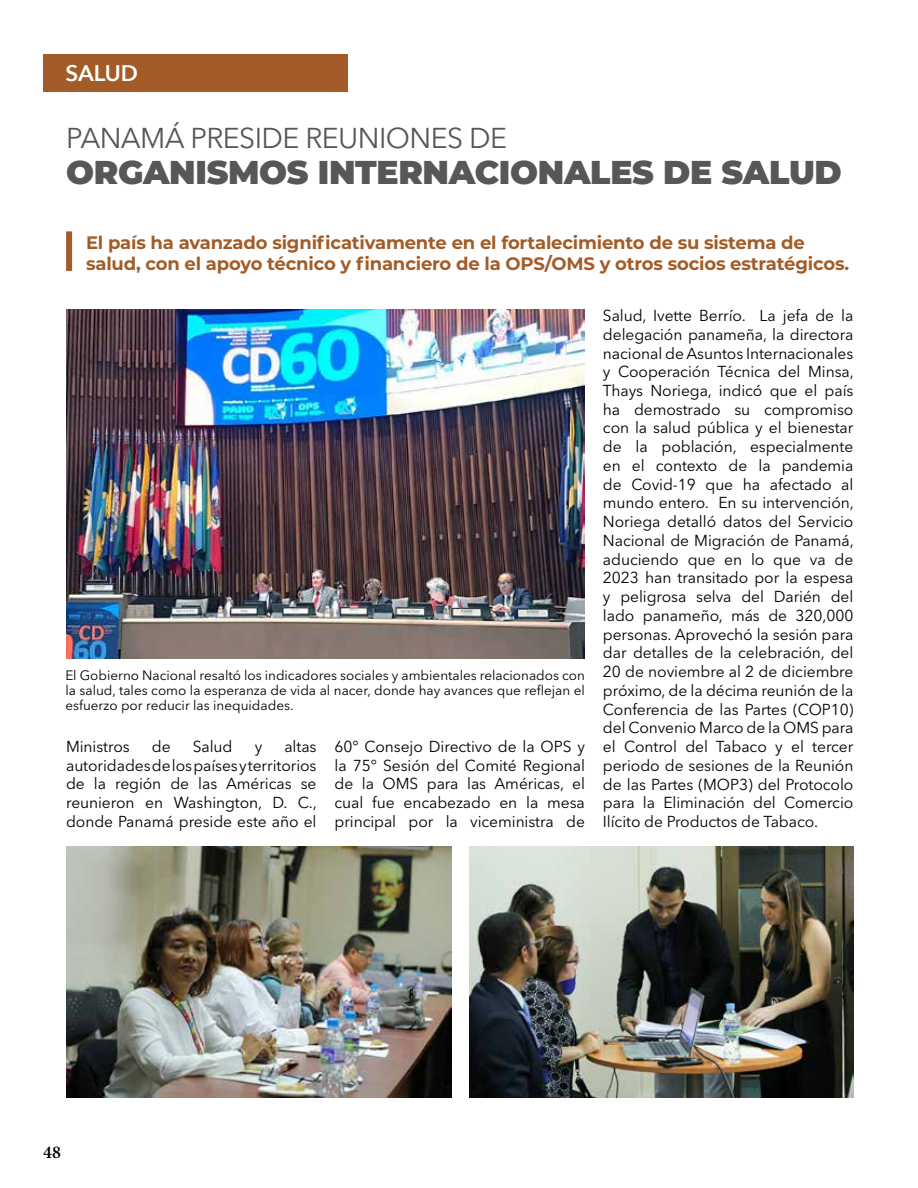
<style>
.page{position:relative;width:918px;height:1188px;background:#fff}
.page>*{position:absolute;margin:0;border:0;box-sizing:border-box;transform-origin:0 0}
.t1{font:900 33px "Montserrat";letter-spacing:-.01em;color:#575756}
.t2{font:28.5px "Avenir Next LT Pro";letter-spacing:-.02em;color:#575756}
.t3{font:600 22.5px "Avenir Next";letter-spacing:-.005em;color:#fff}
.t4{font:700 18px/21.6px "Montserrat";letter-spacing:-.01em;color:#a35c27}
.t5{font:600 18px "Minion Pro";color:#000}
.t6{font:15.75px/18.8px "Avenir Next LT Pro";letter-spacing:-.005em;color:#000;text-align:justify}
.t7{font:13.5px/15px "Avenir Next LT Pro";color:#000;text-align:justify}
</style>
<div class="page">
<div style="left:43px;top:54px;width:305px;height:38px;background:#a35c27"></div>
<div style="left:66px;top:231px;width:6px;height:40px;background:#a35c27"></div>
<img style="left:66px;top:309px;width:519px;height:350px">
<img style="left:66px;top:846px;width:386px;height:252px">
<img style="left:469px;top:846px;width:384px;height:252px">
<h3 class="t3" style="left:65px;top:53px;width:74px">SALUD</h3>
<h2 class="t2" style="left:66px;top:121px;width:442px">PANAMÁ PRESIDE REUNIONES DE</h2>
<h1 class="t1" style="left:66px;top:147px;width:777px">ORGANISMOS INTERNACIONALES DE SALUD</h1>
<p class="t4" style="left:86px;top:231px;width:765px">El país ha avanzado significativamente en el fortalecimiento de su sistema de salud, con el apoyo técnico y financiero de la OPS/OMS y otros socios estratégicos.</p>
<p class="t6" style="left:603px;top:306px;width:252px">Salud, Ivette Berrío. La jefa de la delegación panameña, la directora nacional de Asuntos Internacionales y Cooperación Técnica del Minsa, Thays Noriega, indicó que el país ha demostrado su compromiso con la salud pública y el bienestar de la población, especialmente en el contexto de la pandemia de Covid-19 que ha afectado al mundo entero. En su intervención, Noriega detalló datos del Servicio Nacional de Migración de Panamá, aduciendo que en lo que va de 2023 han transitado por la espesa y peligrosa selva del Darién del lado panameño, más de 320,000 personas. Aprovechó la sesión para dar detalles de la celebración, del 20 de noviembre al 2 de diciembre próximo, de la décima reunión de la Conferencia de las Partes (COP10) del Convenio Marco de la OMS para el Control del Tabaco y el tercer periodo de sesiones de la Reunión de las Partes (MOP3) del Protocolo para la Eliminación del Comercio Ilícito de Productos de Tabaco.</p>
<p class="t7" style="left:65px;top:667px;width:521px">El Gobierno Nacional resaltó los indicadores sociales y ambientales relacionados con la salud, tales como la esperanza de vida al nacer, donde hay avances que reflejan el esfuerzo por reducir las inequidades.</p>
<p class="t6" style="left:66px;top:737px;width:252px;text-indent:218px">altas autoridades de los países y territorios de la región de las Américas se reunieron en Washington, D. C., donde Panamá preside este año el</p>
<p class="t6" style="left:335px;top:737px;width:252px">60° Consejo Directivo de la OPS y la 75° Sesión del Comité Regional de la OMS para las Américas, el cual fue encabezado en la mesa principal por la viceministra de</p>
<p class="t6" style="left:66px;top:737px;width:65px">Ministros</p>
<p class="t6" style="left:152px;top:737px;width:20px">de</p>
<p class="t6" style="left:193px;top:737px;width:41px">Salud</p>
<p class="t6" style="left:255px;top:737px;width:9px">y</p>
<p class="t5" style="left:43px;top:1140px;width:19px">48</p>
</div>
